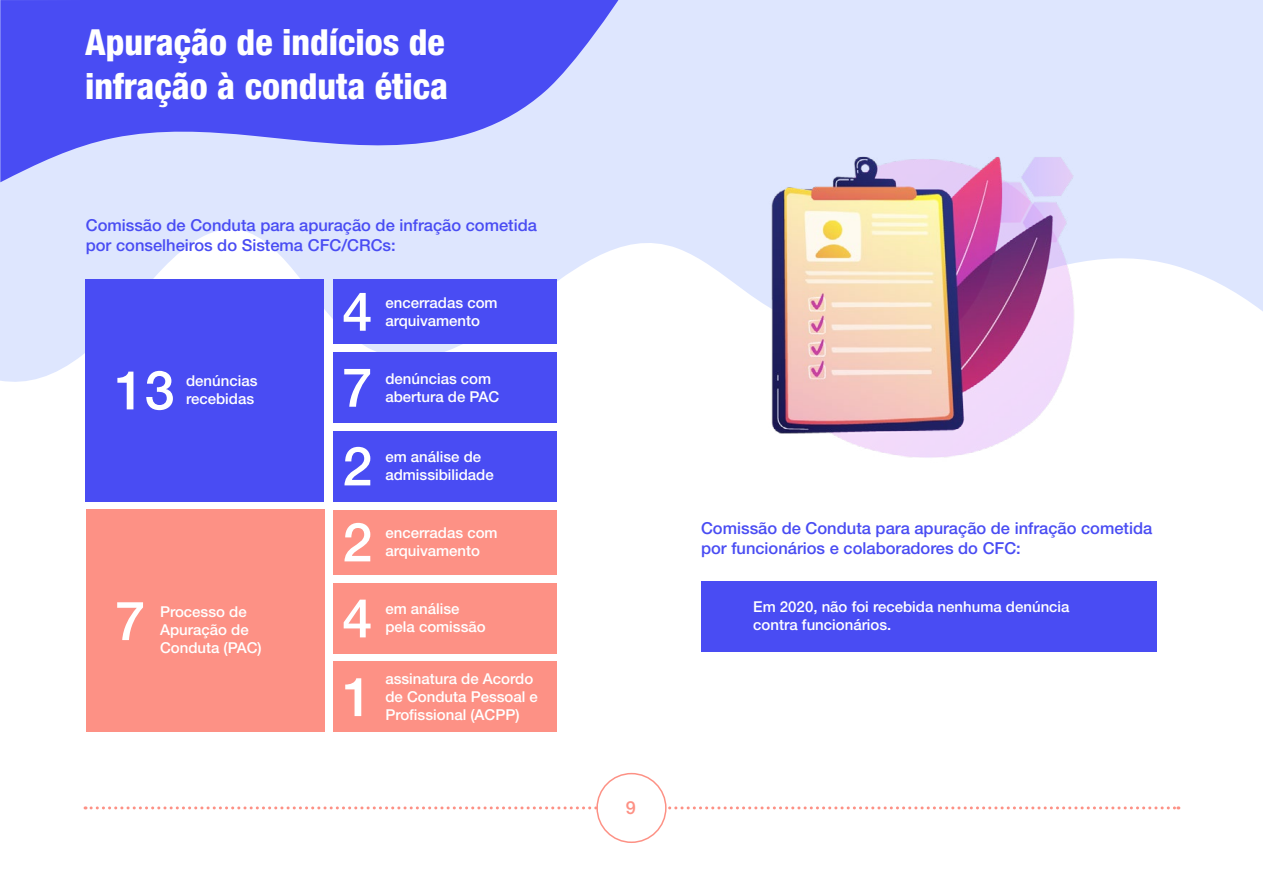
<style>
.page{position:relative;width:1263px;height:893px;background:#fff}
.page>*{position:absolute;margin:0;border:0;box-sizing:border-box;transform-origin:0 0}
.numero{font:500 54px "Helvetica Neue LT Std";color:#fff}
.Capítulo{font:800 condensed 36px/43.2px "Helvetica Neue LT Std";color:#fff}
.t1{font:500 18px "Helvetica Neue LT Std";color:#fd9185}
.texto{font:500 16.5px/19.8px "Helvetica Neue LT Std";color:#494cf3}
.Destaque{font:500 15px/18px "Helvetica Neue LT Std";color:#fff}
</style>
<div class="page">
<svg style="left:0;top:0;width:1263px;height:382px;fill:#dee6fe"></svg>
<svg style="left:0;top:0;width:619px;height:182px;background:#7579f6"></svg>
<svg style="left:85px;top:806px;width:1094px;height:3px"></svg>
<div style="left:597px;top:774px;width:69px;height:68px;background:#fff;border-radius:50%"></div>
<div style="left:596px;top:773px;width:70px;height:70px;border:2px solid #fd9185;border-radius:50%"></div>
<div style="left:85px;top:279px;width:239px;height:222px;background:#494cf3"></div>
<div style="left:333px;top:279px;width:224px;height:65px;background:#494cf3"></div>
<div style="left:333px;top:352px;width:224px;height:71px;background:#494cf3"></div>
<div style="left:333px;top:431px;width:224px;height:70px;background:#494cf3"></div>
<div style="left:701px;top:581px;width:456px;height:70px;background:#494cf3"></div>
<div style="left:86px;top:510px;width:239px;height:222px;background:#fd9185"></div>
<div style="left:333px;top:510px;width:224px;height:64px;background:#fd9185"></div>
<div style="left:333px;top:583px;width:224px;height:70px;background:#fd9185"></div>
<div style="left:333px;top:662px;width:224px;height:70px;background:#fd9185"></div>
<img style="left:723px;top:106px;width:401px;height:352px">
<p class="Capítulo" style="left:85px;top:20px;width:365px">Apuração de indícios de infração à conduta ética</p>
<p class="texto" style="left:86px;top:216px;width:453px">Comissão de Conduta para apuração de infração cometida por conselheiros do Sistema CFC/CRCs:</p>
<p class="numero" style="left:115px;top:358px;width:62px">13</p>
<p class="Destaque" style="left:186px;top:372px;width:73px">denúncias recebidas</p>
<p class="numero" style="left:115px;top:589px;width:32px">7</p>
<p class="Destaque" style="left:160px;top:603px;width:103px">Processo de<br>Apuração de<br>Conduta (PAC)</p>
<p class="numero" style="left:342px;top:279px;width:32px">4</p>
<p class="Destaque" style="left:385px;top:293px;width:114px">encerradas com arquivamento</p>
<p class="numero" style="left:342px;top:355px;width:32px">7</p>
<p class="Destaque" style="left:385px;top:369px;width:115px">denúncias com abertura de PAC</p>
<p class="numero" style="left:342px;top:434px;width:32px">2</p>
<p class="Destaque" style="left:385px;top:448px;width:110px">em análise de admissibilidade</p>
<p class="numero" style="left:342px;top:510px;width:32px">2</p>
<p class="Destaque" style="left:385px;top:524px;width:114px">encerradas com arquivamento</p>
<p class="numero" style="left:342px;top:586px;width:32px">4</p>
<p class="Destaque" style="left:385px;top:600px;width:102px">em análise pela comissão</p>
<p class="numero" style="left:342px;top:665px;width:32px">1</p>
<p class="Destaque" style="left:385px;top:670px;width:154px">assinatura de Acordo de Conduta Pessoal e<br>Profissional (ACPP)</p>
<p class="texto" style="left:701px;top:518px;width:453px">Comissão de Conduta para apuração de infração cometida por funcionários e colaboradores do CFC:</p>
<p class="Destaque" style="left:753px;top:598px;width:318px">Em 2020, não foi recebida nenhuma denúncia</p>
<p class="Destaque" style="left:753px;top:616px;width:140px">contra funcionários.</p>
<p class="t1" style="left:626px;top:797px;width:12px">9</p>
</div>
